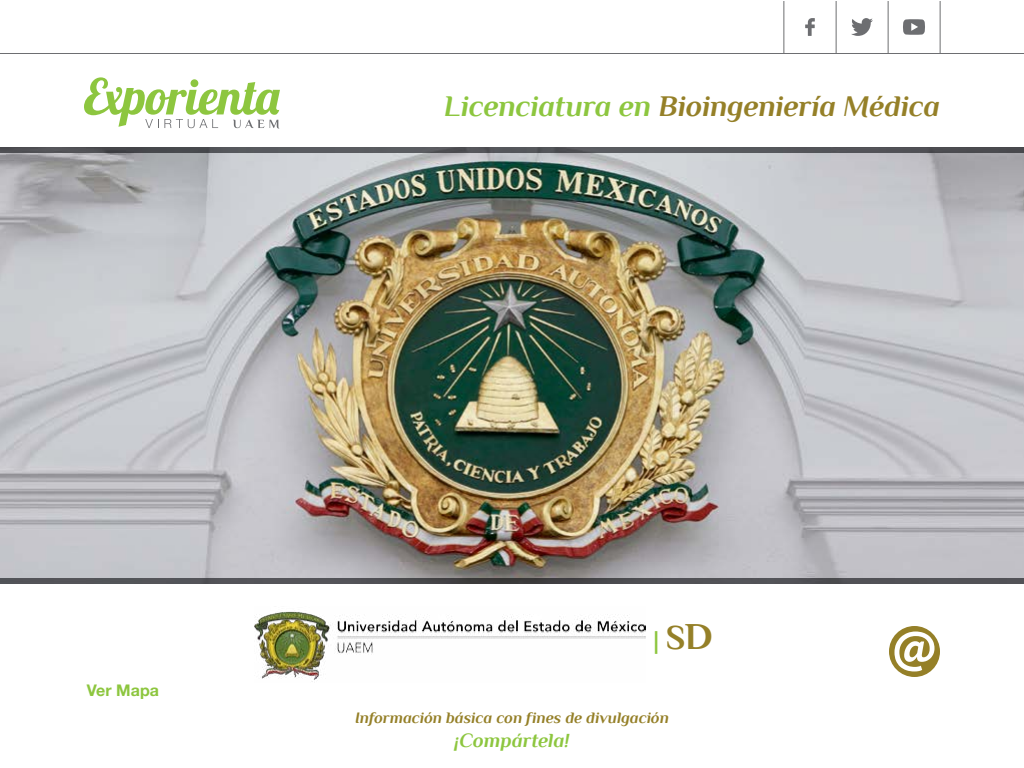
<style>
.page{position:relative;width:1024px;height:768px;background:#fff}
.page>*{position:absolute;margin:0;border:0;box-sizing:border-box;transform-origin:0 0}
.t1{font:italic 700 30px "Philosopher";letter-spacing:-.005em;color:#958028}
.t2{font:26px "Philosopher";color:#8dc63f}
.t3{font:italic 700 20px "Philosopher";letter-spacing:-.005em;color:#8dc63f}
.t4{font:italic 700 16px "Philosopher";color:#958028}
.t5{font:700 16px "Helvetica Neue";letter-spacing:.005em;color:#8dc63f}
.s1{color:#8dc63f}
.s2{font-weight:700;font-size:35px;color:#958028}
.s3{font-weight:700;font-size:38px;color:#958028}
</style>
<div class="page">
<hr style="left:0;top:53px;width:1024px;height:1px;background:#6d6e71">
<svg style="left:84px;top:77px;width:196px;height:52px"></svg>
<svg style="left:851px;top:18px;width:22px;height:18px"></svg>
<svg style="left:903px;top:19px;width:22px;height:16px"></svg>
<svg style="left:805px;top:18px;width:10px;height:18px"></svg>
<hr style="left:784px;top:1px;width:1px;height:52px;background:#6d6e71">
<hr style="left:836px;top:1px;width:1px;height:52px;background:#6d6e71">
<hr style="left:888px;top:1px;width:1px;height:52px;background:#6d6e71">
<hr style="left:940px;top:1px;width:1px;height:52px;background:#6d6e71">
<img style="left:0;top:153px;width:1024px;height:425px">
<svg style="left:0;top:578px;width:1024px;height:6px;background:#4e4e52"></svg>
<svg style="left:889px;top:626px;width:51px;height:51px"></svg>
<svg style="left:0;top:147px;width:1024px;height:6px;background:#525357"></svg>
<img style="left:254px;top:611px;width:392px;height:71px">
<h1 class="t1" style="left:444px;top:91px;width:497px"><span class="s1">Licenciatura en</span> Bioingeniería Médica</h1>
<p class="t5" style="left:87px;top:678px;width:74px">Ver Mapa</p>
<h2 class="t2" style="left:653px;top:627px;width:61px">| <span class="s2">S</span><span class="s3">D</span></h2>
<p class="t4" style="left:355px;top:709px;width:315px">Información básica con fines de divulgación</p>
<p class="t3" style="left:455px;top:730px;width:116px">¡Compártela!</p>
</div>
